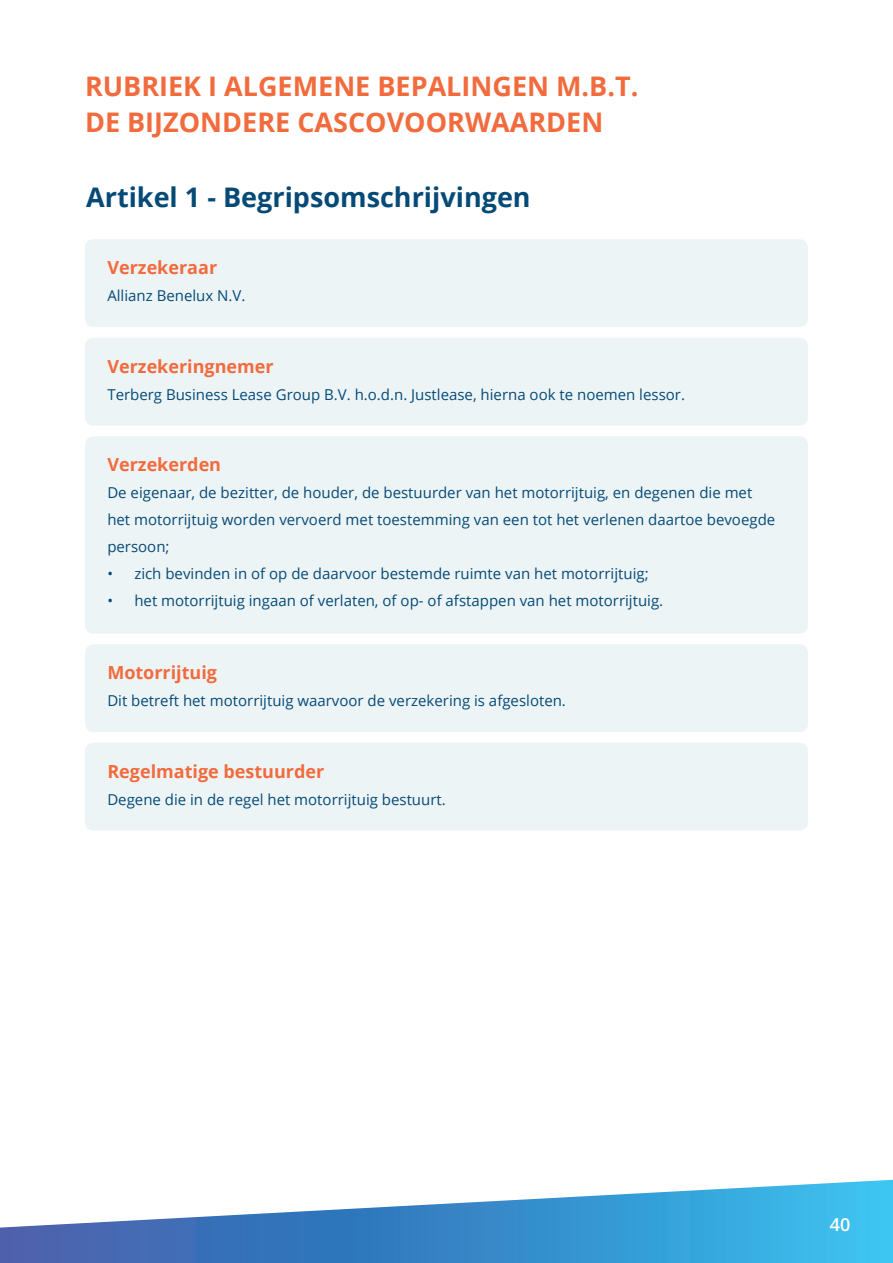
<style>
.page{position:relative;width:893px;height:1263px;background:#fff}
.page>*{position:absolute;margin:0;border:0;box-sizing:border-box;transform-origin:0 0}
.t1{font:700 27px "Open Sans";color:#f26b3d}
.t2{font:700 27px "Open Sans";color:#054a77}
.Tekst_small{font:700 18px "Open Sans";color:#f26b3d}
.t3{font:600 18px "Open Sans";color:#fff}
.Tekst_small-2{font:15px/27px "Open Sans";color:#054a77}
</style>
<div class="page">
<div style="left:85px;top:239px;width:723px;height:88px;background:#edf4f6;border-radius:9px"></div>
<div style="left:85px;top:338px;width:723px;height:88px;background:#edf4f6;border-radius:9px"></div>
<div style="left:85px;top:436px;width:723px;height:198px;background:#edf4f6;border-radius:9px"></div>
<div style="left:85px;top:644px;width:723px;height:88px;background:#edf4f6;border-radius:9px"></div>
<div style="left:85px;top:743px;width:723px;height:88px;background:#edf4f6;border-radius:9px"></div>
<svg style="left:0;top:1180px;width:893px;height:83px"></svg>
<p class="t1" style="left:85px;top:67px;width:555px">RUBRIEK I ALGEMENE BEPALINGEN M.B.T.</p>
<p class="t1" style="left:85px;top:103px;width:520px">DE BIJZONDERE CASCOVOORWAARDEN</p>
<p class="t2" style="left:86px;top:178px;width:446px">Artikel 1 - Begripsomschrijvingen</p>
<p class="Tekst_small" style="left:107px;top:255px;width:111px">Verzekeraar</p>
<p class="Tekst_small-2" style="left:107px;top:282px;width:140px">Allianz Benelux N.V.</p>
<p class="Tekst_small" style="left:107px;top:353px;width:168px">Verzekeringnemer</p>
<p class="Tekst_small-2" style="left:107px;top:380px;width:579px">Terberg Business Lease Group B.V. h.o.d.n. Justlease, hierna ook te noemen lessor.</p>
<p class="Tekst_small" style="left:107px;top:452px;width:115px">Verzekerden</p>
<p class="Tekst_small-2" style="left:107px;top:479px;width:669px">De eigenaar, de bezitter, de houder, de bestuurder van het motorrijtuig, en degenen die met het motorrijtuig worden vervoerd met toestemming van een tot het verlenen daartoe bevoegde persoon;</p>
<p class="Tekst_small-2" style="left:107px;top:560px;width:543px">• zich bevinden in of op de daarvoor bestemde ruimte van het motorrijtuig;</p>
<p class="Tekst_small-2" style="left:107px;top:587px;width:557px">• het motorrijtuig ingaan of verlaten, of op- of afstappen van het motorrijtuig.</p>
<p class="Tekst_small" style="left:107px;top:660px;width:111px">Motorrijtuig</p>
<p class="Tekst_small-2" style="left:107px;top:687px;width:460px">Dit betreft het motorrijtuig waarvoor de verzekering is afgesloten.</p>
<p class="Tekst_small" style="left:107px;top:758px;width:218px">Regelmatige bestuurder</p>
<p class="Tekst_small-2" style="left:107px;top:785px;width:340px">Degene die in de regel het motorrijtuig bestuurt.</p>
<p class="t3" style="left:830px;top:1212px;width:22px">40</p>
</div>
